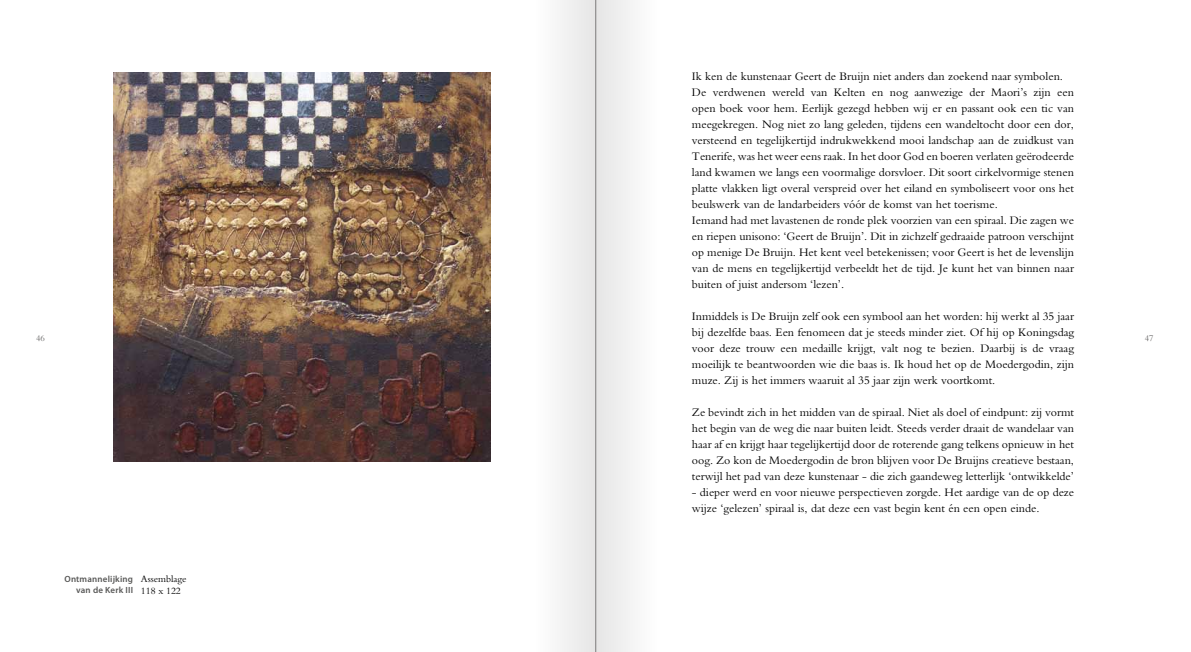
<style>
.page{position:relative;width:1191px;height:652px;background:#fff}
.page>*{position:absolute;margin:0;border:0;box-sizing:border-box;transform-origin:0 0}
.t1{font:12px/16px "Bembo Std";color:#000}
.t2{font:10px/12px "Bembo Std";color:#000}
.t3{font:600 9px/10.8px "Myriad Pro";letter-spacing:.02em;color:#575756;text-align:right}
.t4{font:9px "Bembo Std";color:#646363}
</style>
<div class="page">
<div style="left:596px;top:0;width:61px;height:652px;background:#f2f2f2"></div>
<div style="left:534px;top:0;width:61px;height:652px;background:#f2f2f2"></div>
<hr style="left:595px;top:0;width:1px;height:652px;background:#7c7b7b">
<img style="left:113px;top:72px;width:377px;height:389px">
<p class="t1" style="left:692px;top:68px;width:384px">Ik ken de kunstenaar Geert de Bruijn niet anders dan zoekend naar symbolen.<br>De verdwenen wereld van Kelten en nog aanwezige der Maori’s zijn een open boek voor hem. Eerlijk gezegd hebben wij er en passant ook een tic van meegekregen. Nog niet zo lang geleden, tijdens een wandeltocht door een dor, versteend en tegelijkertijd indrukwekkend mooi landschap aan de zuidkust van Tenerife, was het weer eens raak. In het door God en boeren verlaten geërodeerde land kwamen we langs een voormalige dorsvloer. Dit soort cirkelvormige stenen platte vlakken ligt overal verspreid over het eiland en symboliseert voor ons het beulswerk van de landarbeiders vóór de komst van het toerisme.<br>Iemand had met lavastenen de ronde plek voorzien van een spiraal. Die zagen we en riepen unisono: ‘Geert de Bruijn’. Dit in zichzelf gedraaide patroon verschijnt op menige De Bruijn. Het kent veel betekenissen; voor Geert is het de levenslijn van de mens en tegelijkertijd verbeeldt het de tijd. Je kunt het van binnen naar buiten of juist andersom ‘lezen’.</p>
<p class="t1" style="left:692px;top:308px;width:384px;text-align:justify">Inmiddels is De Bruijn zelf ook een symbool aan het worden: hij werkt al 35 jaar bij dezelfde baas. Een fenomeen dat je steeds minder ziet. Of hij op Koningsdag voor deze trouw een medaille krijgt, valt nog te bezien. Daarbij is de vraag moeilijk te beantwoorden wie die baas is. Ik houd het op de Moedergodin, zijn muze. Zij is het immers waaruit al 35 jaar zijn werk voortkomt.</p>
<p class="t1" style="left:692px;top:404px;width:384px;text-align:justify">Ze bevindt zich in het midden van de spiraal. Niet als doel of eindpunt: zij vormt het begin van de weg die naar buiten leidt. Steeds verder draait de wandelaar van haar af en krijgt haar tegelijkertijd door de roterende gang telkens opnieuw in het oog. Zo kon de Moedergodin de bron blijven voor De Bruijns creatieve bestaan, terwijl het pad van deze kunstenaar - die zich gaandeweg letterlijk ‘ontwikkelde’</p>
<p class="t1" style="left:692px;top:484px;width:384px">- dieper werd en voor nieuwe perspectieven zorgde. Het aardige van de op deze wijze ‘gelezen’ spiraal is, dat deze een vast begin kent én een open einde.</p>
<p class="t4" style="left:36px;top:332px;width:10px">46</p>
<p class="t4" style="left:1144px;top:332px;width:10px">47</p>
<p class="t3" style="left:64px;top:574px;width:70px">Ontmannelijking van de Kerk III</p>
<p class="t2" style="left:141px;top:573px;width:47px">Assemblage<br>118 x 122</p>
</div>
